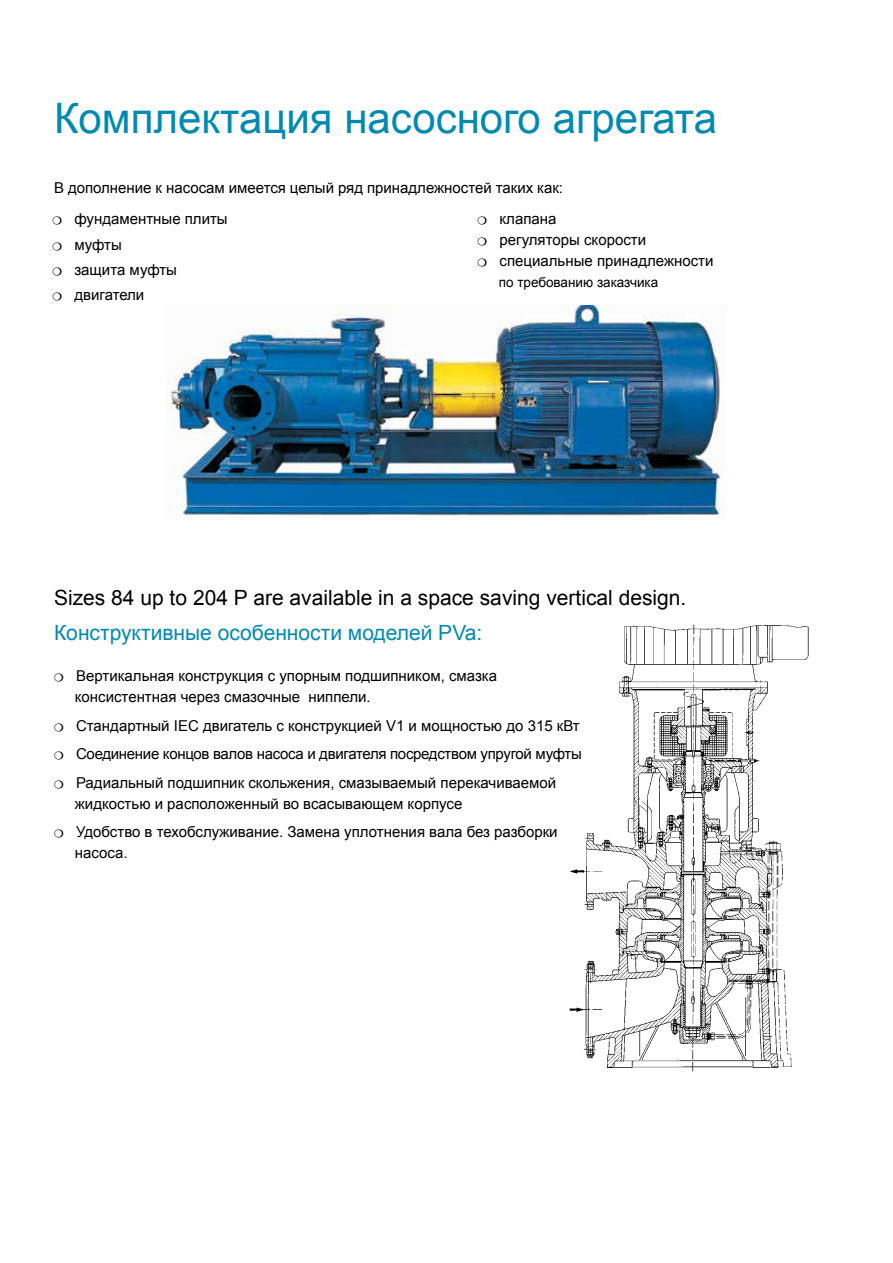
<style>
.page{position:relative;width:893px;height:1263px;background:#fff}
.page>*{position:absolute;margin:0;border:0;box-sizing:border-box;transform-origin:0 0}
.t1{font:42px "Arial";color:#008ab1}
.t2{font:21px "Arial";color:#000}
.t3{font:21px "Arial";color:#008ab1}
.t4{font:15px/25.2px "Arial";color:#000}
.t5{font:13.5px "Arial";color:#000}
</style>
<div class="page">
<img style="left:570px;top:625px;width:238px;height:446px">
<img style="left:167px;top:306px;width:554px;height:214px">
<h1 class="t1" style="left:54px;top:91px;width:664px">Комплектация насосного агрегата</h1>
<p class="t4" style="left:500px;top:173px;width:65px;line-height:31px;text-indent:-445px">В дополнение к насосам имеется целый ряд принадлежностей таких как: клапана</p>
<p class="t4" style="left:500px;top:230px;width:215px;line-height:21px">регуляторы скорости специальные принадлежности</p>
<p class="t5" style="left:499px;top:274px;width:161px">по требованию заказчика</p>
<p class="t4" style="left:74px;top:207px;width:155px">фундаментные плиты муфты<br>защита муфты двигатели</p>
<h2 class="t2" style="left:54px;top:583px;width:634px">Sizes 84 up to 204 P are available in a space saving vertical design.</h2>
<h2 class="t3" style="left:54px;top:619px;width:430px">Конструктивные особенности моделей PVa:</h2>
<p class="t4" style="left:75px;top:666px;width:424px;line-height:21px">Вертикальная конструкция с упорным подшипником, смазка консистентная через смазочные ниппели.</p>
<p class="t4" style="left:76px;top:711px;width:507px;line-height:28.5px">Стандартный IEC двигатель с конструкцией V1 и мощностью до 315 кВт<br>Соединение концов валов насоса и двигателя посредством упругой муфты<br>Радиальный подшипник скольжения, смазываемый перекачиваемой</p>
<p class="t4" style="left:75px;top:789px;width:484px;line-height:28.5px">жидкостью и расположенный во всасывающем корпусе<br>Удобство в техобслуживание. Замена уплотнения вала без разборки</p>
<p class="t4" style="left:75px;top:841px;width:54px">насоса.</p>
</div>
